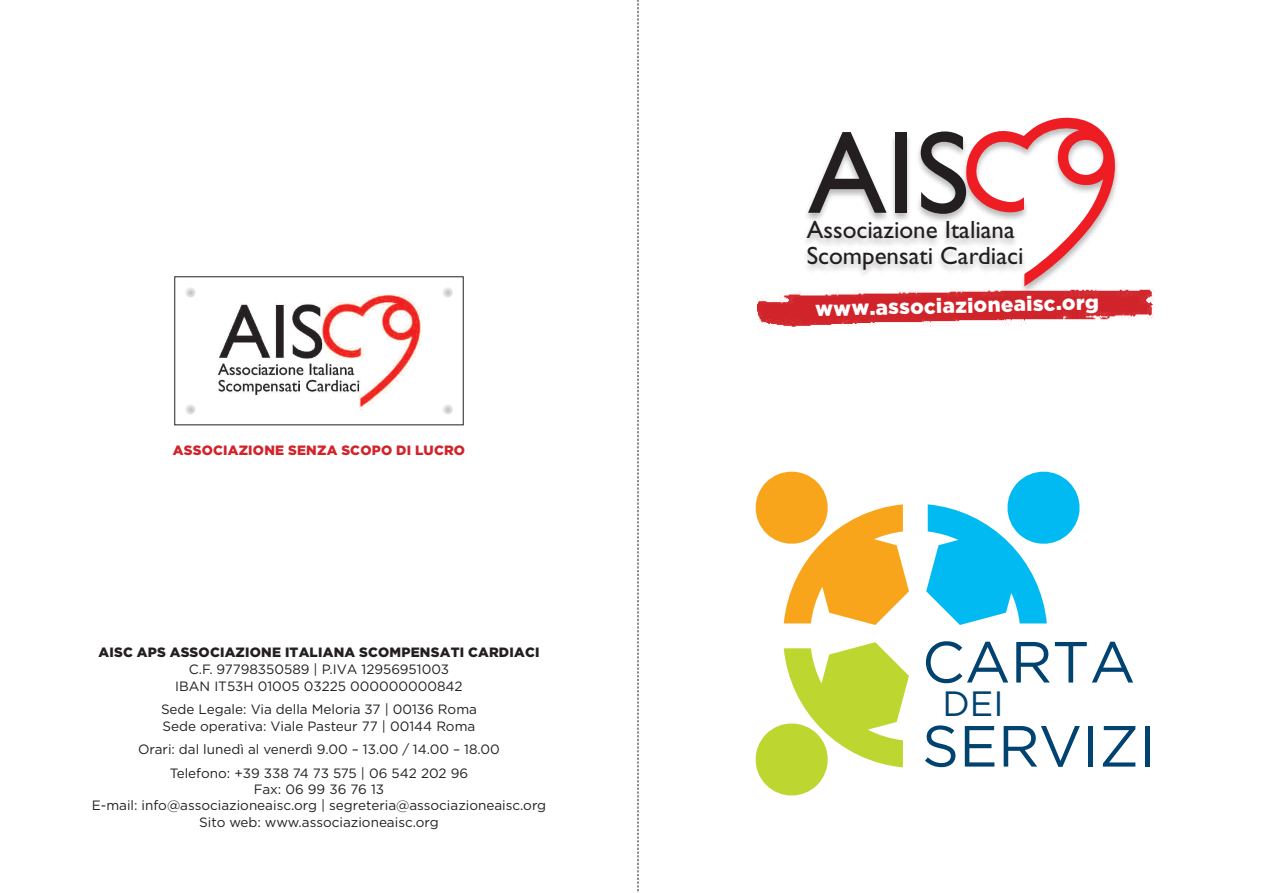
<style>
.page{position:relative;width:1276px;height:893px;background:#fff}
.page>*{position:absolute;margin:0;border:0;box-sizing:border-box;transform-origin:0 0}
.t1{font:117.6px "Gill Sans";color:#231f20}
.t2{font:57.9px "Gotham";color:#004270}
.t3{font:35.1px "Gotham";color:#004270}
.t4{font:25.05px "Gill Sans";color:#231f20}
.t5{font:900 20.7px "Gotham";color:#fff}
.t6{font:13.5px/16.2px "Gotham";color:#231f20;text-align:center}
.t7{font:900 13.5px "Gotham";letter-spacing:.015em;color:#231f20}
.t8{font:900 13.5px "Gotham";letter-spacing:.015em;color:#d1232a}
</style>
<div class="page">
<img style="left:217px;top:294px;width:205px;height:116px">
<svg style="left:185px;top:287px;width:11px;height:11px"></svg>
<svg style="left:185px;top:404px;width:11px;height:11px"></svg>
<svg style="left:443px;top:287px;width:10px;height:11px"></svg>
<svg style="left:443px;top:404px;width:10px;height:11px"></svg>
<img style="left:806px;top:133px;width:312px;height:135px">
<svg style="left:965px;top:117px;width:150px;height:151px"></svg>
<img style="left:756px;top:268px;width:399px;height:59px">
<svg style="left:755px;top:642px;width:154px;height:153px"></svg>
<svg style="left:926px;top:472px;width:153px;height:153px"></svg>
<svg style="left:755px;top:472px;width:154px;height:153px"></svg>
<svg style="left:637px;top:0;width:1px;height:893px"></svg>
<p class="t8" style="left:173px;top:442px;width:294px">ASSOCIAZIONE SENZA SCOPO DI LUCRO</p>
<p class="t7" style="left:98px;top:645px;width:442px">AISC APS ASSOCIAZIONE ITALIANA SCOMPENSATI CARDIACI</p>
<p class="t6" style="left:175px;top:661px;width:289px">c.F. 97798350589 | P.iva 12956951003 iBaN it53H 01005 03225 000000000842</p>
<p class="t6" style="left:161px;top:701px;width:317px;text-align:left">sede Legale: via della Meloria 37 | 00136 roma sede operativa: viale Pasteur 77 | 00144 roma</p>
<p class="t6" style="left:138px;top:737px;width:363px;line-height:23.7px">Orari: dal lunedì al venerdì 9.00 – 13.00 / 14.00 – 18.00 telefono: +39 338 74 73 575 | 06 542 202 96</p>
<p class="t6" style="left:92px;top:781px;width:456px">Fax: 06 99 36 76 13<br>e-mail: info@associazioneaisc.org | segreteria@associazioneaisc.org sito web: www.associazioneaisc.org</p>
<h1 class="t1" style="left:808px;top:129px;width:163px">AIS</h1>
<h3 class="t4" style="left:806px;top:246px;width:218px">Scompensati Cardiaci</h3>
<h3 class="t5" style="left:815px;top:296px;width:285px;rotate:-1deg">www.associazioneaisc.org</h3>
<h3 class="t4" style="left:806px;top:220px;width:210px">Associazione Italiana</h3>
<h2 class="t2" style="left:922px;top:625px;width:215px">carta</h2>
<h3 class="t3" style="left:942px;top:681px;width:63px">dei</h3>
<h2 class="t2" style="left:922px;top:709px;width:236px">servizi</h2>
</div>
